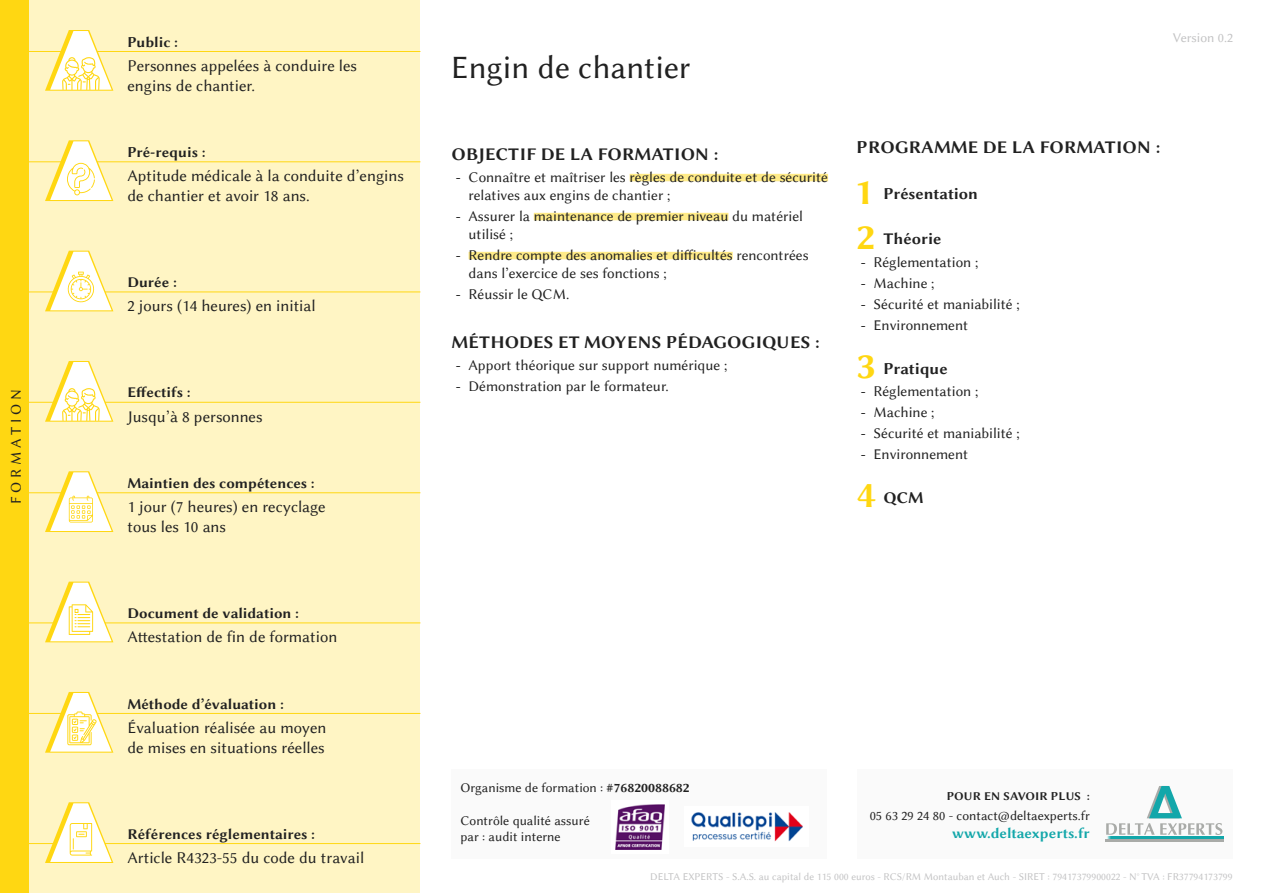
<style>
.page{position:relative;width:1263px;height:893px;background:#fff}
.page>*{position:absolute;margin:0;border:0;box-sizing:border-box;transform-origin:0 0}
.t1{font:37.5px "Linux Biolinum GB";color:#ffd712}
.t2{font:33px "Linux Biolinum G";color:#212121}
.t3{font:18px "Linux Biolinum GB";letter-spacing:.005em;color:#212121}
.t4{font:16.5px/19.8px "Linux Biolinum G";color:#212121}
.t5{font:16.5px "Linux Biolinum GB";color:#212121}
.t6{font:15px/18px "Linux Biolinum G";color:#212121}
.t7{font:15px "Linux Biolinum GB";color:#212121}
.t8{font:15px "Linux Biolinum GB";color:#13a7aa}
.t9{font:15px "Linux Biolinum G";letter-spacing:.26em;color:#212121}
.t10{font:13.5px/16.2px "Linux Biolinum G";color:#212121}
.t11{font:13.5px "Linux Biolinum G";color:#c3c3c4}
.t12{font:12px "Linux Biolinum GB";letter-spacing:.005em;color:#212121}
.t13{font:10.5px "Linux Biolinum G";color:#c3c3c4}
.s1{font-family:"Optima LT Std"}
.s2{font-family:"Linux Biolinum GB"}
</style>
<div class="page">
<div style="left:451px;top:769px;width:376px;height:89px;background:#fafafa"></div>
<div style="left:857px;top:769px;width:376px;height:89px;background:#fafafa"></div>
<div style="left:0;top:0;width:28px;height:893px;background:#ffd712"></div>
<div style="left:28px;top:0;width:392px;height:893px;background:#fff5c4"></div>
<hr style="left:28px;top:402px;width:392px;height:1px;background:#ffd712">
<svg style="left:45px;top:361px;width:68px;height:61px"></svg>
<hr style="left:28px;top:622px;width:392px;height:1px;background:#ffd712">
<svg style="left:45px;top:582px;width:68px;height:60px"></svg>
<hr style="left:28px;top:713px;width:392px;height:1px;background:#ffd712">
<svg style="left:45px;top:692px;width:68px;height:61px"></svg>
<hr style="left:1105px;top:837px;width:118px;height:2px;background:#13a7aa">
<hr style="left:1105px;top:839px;width:118px;height:2px;background:#a9aba8">
<svg style="left:1106px;top:786px;width:116px;height:49px"></svg>
<div style="left:611px;top:800px;width:58px;height:53px;background:#fff"></div>
<img style="left:615px;top:804px;width:49px;height:45px">
<img style="left:691px;top:812px;width:112px;height:29px">
<hr style="left:28px;top:843px;width:392px;height:1px;background:#ffd712">
<svg style="left:45px;top:802px;width:68px;height:61px"></svg>
<hr style="left:28px;top:492px;width:392px;height:1px;background:#ffd712">
<svg style="left:45px;top:471px;width:68px;height:61px"></svg>
<hr style="left:28px;top:292px;width:392px;height:1px;background:#ffd712">
<svg style="left:45px;top:251px;width:68px;height:60px"></svg>
<hr style="left:28px;top:161px;width:392px;height:1px;background:#ffd712">
<svg style="left:45px;top:140px;width:68px;height:61px"></svg>
<hr style="left:28px;top:51px;width:392px;height:1px;background:#ffd712">
<svg style="left:45px;top:30px;width:68px;height:61px"></svg>
<div style="left:630px;top:174px;width:198px;height:7px;background:#ffeb88"></div>
<div style="left:534px;top:213px;width:194px;height:7px;background:#ffeb88"></div>
<div style="left:469px;top:252px;width:264px;height:7px;background:#ffeb88"></div>
<p class="t7" style="left:128px;top:31px;width:52px">Public :</p>
<p class="t4" style="left:128px;top:56px;width:231px">Personnes appelées à conduire les engins de chantier.</p>
<p class="t7" style="left:128px;top:142px;width:80px">Pré-requis :</p>
<p class="t4" style="left:128px;top:166px;width:278px">Aptitude médicale à la conduite d’engins de chantier et avoir 18 ans.</p>
<p class="t7" style="left:128px;top:272px;width:51px">Durée :</p>
<p class="t4" style="left:128px;top:296px;width:190px">2 jours (14 heures) en initial</p>
<p class="t9" style="left:8px;top:504px;width:117px;rotate:-90deg">FORMATION</p>
<p class="t7" style="left:128px;top:382px;width:65px">Effectifs :</p>
<p class="t4" style="left:128px;top:407px;width:137px">Jusqu’à 8 personnes</p>
<p class="t7" style="left:128px;top:473px;width:189px">Maintien des compétences :</p>
<p class="t4" style="left:128px;top:497px;width:200px">1 jour (7 heures) en recyclage tous les 10 ans</p>
<p class="t7" style="left:128px;top:603px;width:173px">Document de validation :</p>
<p class="t4" style="left:128px;top:627px;width:211px">Attestation de fin de formation</p>
<p class="t7" style="left:128px;top:693px;width:158px">Méthode d’évaluation :</p>
<p class="t4" style="left:128px;top:718px;width:200px">Évaluation réalisée au moyen de mises en situations réelles</p>
<p class="t7" style="left:128px;top:823px;width:189px">Références réglementaires :</p>
<p class="t4" style="left:128px;top:848px;width:238px">Article R4323-55 du code du travail</p>
<h2 class="t2" style="left:451px;top:49px;width:241px">Engin de chantier</h2>
<p class="t3" style="left:452px;top:141px;width:268px">OBJECTIF DE LA FORMATION :</p>
<p class="t6" style="left:469px;top:168px;width:361px;text-indent:-13px"><span class="s1">-</span> Connaître et maîtriser les règles de conduite et de sécurité relatives aux engins de chantier ;</p>
<p class="t6" style="left:469px;top:207px;width:336px;text-indent:-13px"><span class="s1">-</span> Assurer la maintenance de premier niveau du matériel utilisé ;</p>
<p class="t6" style="left:469px;top:246px;width:342px;text-indent:-13px"><span class="s1">-</span> Rendre compte des anomalies et difficultés rencontrées dans l’exercice de ses fonctions ;</p>
<p class="t6" style="left:456px;top:285px;width:115px"><span class="s1">-</span> Réussir le QCM.</p>
<p class="t3" style="left:452px;top:329px;width:369px">MÉTHODES ET MOYENS PÉDAGOGIQUES :</p>
<p class="t6" style="left:456px;top:356px;width:273px"><span class="s1">-</span> Apport théorique sur support numérique ;</p>
<p class="t6" style="left:456px;top:377px;width:214px"><span class="s1">-</span> Démonstration par le formateur.</p>
<p class="t11" style="left:1173px;top:30px;width:62px">Version 0.2</p>
<p class="t3" style="left:856px;top:135px;width:305px">PROGRAMME DE LA FORMATION :</p>
<h1 class="t1" style="left:856px;top:165px;width:18px">1</h1>
<p class="t5" style="left:883px;top:182px;width:96px">Présentation</p>
<h1 class="t1" style="left:856px;top:210px;width:20px">2</h1>
<p class="t5" style="left:883px;top:227px;width:59px">Théorie</p>
<p class="t6" style="left:861px;top:253px;width:119px"><span class="s1">-</span> Réglementation ;</p>
<p class="t6" style="left:861px;top:274px;width:75px"><span class="s1">-</span> Machine ;</p>
<p class="t6" style="left:861px;top:295px;width:160px"><span class="s1">-</span> Sécurité et maniabilité ;</p>
<p class="t6" style="left:861px;top:316px;width:109px"><span class="s1">-</span> Environnement</p>
<h1 class="t1" style="left:856px;top:340px;width:20px">3</h1>
<p class="t5" style="left:883px;top:357px;width:66px">Pratique</p>
<p class="t6" style="left:861px;top:382px;width:119px"><span class="s1">-</span> Réglementation ;</p>
<p class="t6" style="left:861px;top:403px;width:75px"><span class="s1">-</span> Machine ;</p>
<p class="t6" style="left:861px;top:424px;width:160px"><span class="s1">-</span> Sécurité et maniabilité ;</p>
<p class="t6" style="left:861px;top:445px;width:109px"><span class="s1">-</span> Environnement</p>
<h1 class="t1" style="left:856px;top:469px;width:22px">4</h1>
<p class="t5" style="left:883px;top:486px;width:42px">QCM</p>
<p class="t10" style="left:460px;top:780px;width:231px">Organisme de formation : <span class="s2">#76820088682</span></p>
<p class="t10" style="left:460px;top:812px;width:131px">Contrôle qualité assuré par : audit interne</p>
<p class="t12" style="left:947px;top:787px;width:144px">POUR EN SAVOIR PLUS :</p>
<p class="t10" style="left:870px;top:808px;width:222px">05 63 29 24 80 - contact@deltaexperts.fr</p>
<p class="t8" style="left:952px;top:823px;width:139px">www.deltaexperts.fr</p>
<p class="t13" style="left:650px;top:870px;width:584px">DELTA EXPERTS - S.A.S. au capital de 115 000 euros - RCS/RM Montauban et Auch - SIRET : 79417379900022 - N° TVA : FR37794173799</p>
</div>
